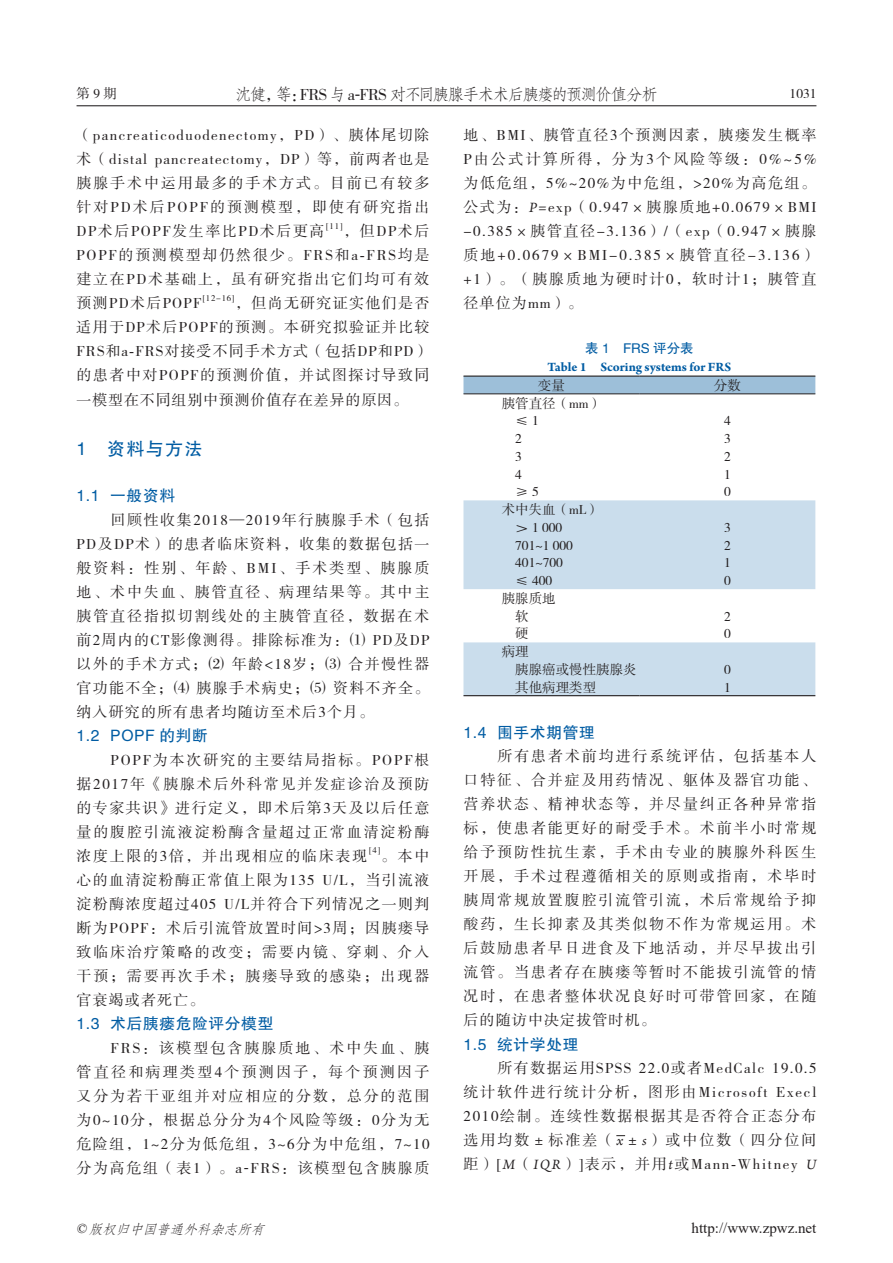
<style>
.page{position:relative;width:893px;height:1263px;background:#fff}
.page>*{position:absolute;margin:0;border:0;box-sizing:border-box;transform-origin:0 0}
.t1{font:18px "FZHTK GBK1 0";letter-spacing:.075em;color:#015ca3}
.t2{font:16.5px "FZFSK GBK1 0";letter-spacing:-.095em;color:#231f20}
.t3{font:15.75px "FZHTK GBK1 0";letter-spacing:.04em;color:#015ca3}
.t4{font:15px/24px "FZSSK GBK1 0";letter-spacing:.11em;color:#231f20;text-align:justify}
.t5{font:15px "Times New Roman";color:#231f20}
.t6{font:13.5px/17.7px "FZSSK GBK1 0";color:#231f20}
.t7{font:700 13.5px "Arno Pro";color:#015ca3}
.t8{font:italic 13.5px "FZFSK GBK1 0";color:#231f20}
.t9{font:13.5px "FZHTK GBK1 0";color:#015ca3}
.t10{font:8.7px "FZSSK GBK1 0";color:#231f20}
.s1{font-family:"FZSSK GBK1 0"}
.s2{font-family:"Times New Roman"}
.s3{font-family:"Arno Pro";font-style:italic}
</style>
<div class="page">
<hr style="left:77px;top:105px;width:739px;height:1px;background:#231f20">
<div style="left:463px;top:377px;width:352px;height:17px;background:#9dbfd9"></div>
<svg style="left:463px;top:500px;width:352px;height:195px;fill:#caddec"></svg>
<hr style="left:463px;top:376px;width:176px;height:1px;background:#231f20">
<hr style="left:639px;top:376px;width:176px;height:1px;background:#231f20">
<hr style="left:463px;top:695px;width:176px;height:1px;background:#231f20">
<hr style="left:639px;top:695px;width:176px;height:1px;background:#231f20">
<hr style="left:463px;top:394px;width:176px;height:1px;background:#231f20">
<hr style="left:639px;top:394px;width:176px;height:1px;background:#231f20">
<p class="t6" style="left:77px;top:86px;width:42px">第9期</p>
<p class="t2" style="left:235px;top:85px;width:424px">沈健，等：<span class="s1">FRS</span> 与 <span class="s1">a</span><span class="s2">-</span><span class="s1">FRS</span> 对不同胰腺手术术后胰瘘的预测价值分析</p>
<p class="t6" style="left:790px;top:86px;width:28px">1031</p>
<p class="t4" style="left:77px;top:124px;width:354px">（pancreaticoduodenectomy，PD）、胰体尾切除术（distal pancreatectomy，DP）等，前两者也是胰腺手术中运用最多的手术方式。目前已有较多针对PD术后POPF的预测模型，即使有研究指出DP术后POPF发生率比PD术后更高</p>
<p class="t10" style="left:326px;top:222px;width:18px">[11]</p>
<p class="t4" style="left:77px;top:220px;width:354px;text-indent:267px">，但DP术后POPF的预测模型却仍然很少。FRS和a<span class="s2">-</span>FRS均是建立在PD术基础上，虽有研究指出它们均可有效预测PD术后POPF</p>
<p class="t10" style="left:203px;top:294px;width:33px">[12-16]</p>
<p class="t4" style="left:77px;top:292px;width:354px;text-indent:159px">，但尚无研究证实他们是否适用于DP术后POPF的预测。本研究拟验证并比较FRS和a<span class="s2">-</span>FRS对接受不同手术方式（包括DP和PD）的患者中对POPF的预测价值，并试图探讨导致同一模型在不同组别中预测价值存在差异的原因。</p>
<p class="t1" style="left:77px;top:439px;width:128px">1　资料与方法</p>
<p class="t3" style="left:77px;top:487px;width:100px">1.1 一般资料</p>
<p class="t4" style="left:77px;top:508px;width:355px;text-indent:34px">回顾性收集2018—2019年行胰腺手术（包括PD及DP术）的患者临床资料，收集的数据包括一般资料：性别、年龄、BMI、手术类型、胰腺质地、术中失血、胰管直径、病理结果等。其中主胰管直径指拟切割线处的主胰管直径，数据在术前2周内的CT影像测得。排除标准为：⑴ PD及DP以外的手术方式；⑵ 年龄&lt;18岁；⑶ 合并慢性器官功能不全；⑷ 胰腺手术病史；⑸ 资料不齐全。纳入研究的所有患者均随访至术后3个月。</p>
<p class="t3" style="left:77px;top:727px;width:133px">1.2 POPF 的判断</p>
<p class="t4" style="left:77px;top:748px;width:355px;text-indent:34px">POPF为本次研究的主要结局指标。POPF根据2017年《胰腺术后外科常见并发症诊治及预防的专家共识》进行定义，即术后第3天及以后任意量的腹腔引流液淀粉酶含量超过正常血清淀粉酶浓度上限的3倍，并出现相应的临床表现</p>
<p class="t10" style="left:369px;top:846px;width:13px">[4]</p>
<p class="t4" style="left:77px;top:844px;width:354px;text-indent:305px">。本中心的血清淀粉酶正常值上限为135 U/L，当引流液淀粉酶浓度超过405 U/L并符合下列情况之一则判断为POPF：术后引流管放置时间&gt;3周；因胰瘘导致临床治疗策略的改变；需要内镜、穿刺、介入干预；需要再次手术；胰瘘导致的感染；出现器官衰竭或者死亡。</p>
<p class="t3" style="left:77px;top:1015px;width:198px">1.3 术后胰瘘危险评分模型</p>
<p class="t4" style="left:77px;top:1036px;width:355px;text-indent:34px">FRS：该模型包含胰腺质地、术中失血、胰管直径和病理类型4个预测因子，每个预测因子又分为若干亚组并对应相应的分数，总分的范围为0~10分，根据总分分为4个风险等级：0分为无危险组，1~2分为低危组，3~6分为中危组，7~10分为高危组（表1）。a<span class="s2">-</span>FRS：该模型包含胰腺质</p>
<p class="t4" style="left:463px;top:124px;width:355px">地、BMI、胰管直径3个预测因素，胰瘘发生概率P由公式计算所得，分为3个风险等级：0%~5%为低危组，5%~20%为中危组，&gt;20%为高危组。公式为：<span class="s3">P=</span>exp（0.947×胰腺质地+0.0679×BMI -0.385×胰管直径-3.136）/（exp（0.947×胰腺质地+0.0679×BMI-0.385×胰管直径-3.136）+1）。（胰腺质地为硬时计0，软时计1；胰管直径单位为mm）。</p>
<p class="t9" style="left:585px;top:340px;width:110px">表 1　FRS 评分表</p>
<p class="t7" style="left:548px;top:359px;width:185px">Table 1 Scoring systems for FRS</p>
<p class="t6" style="left:538px;top:377px;width:28px">变量</p>
<p class="t6" style="left:714px;top:377px;width:28px">分数</p>
<p class="t6" style="left:502px;top:395px;width:102px">胰管直径（mm）　≤ 1</p>
<p class="t6" style="left:724px;top:413px;width:8px">4</p>
<p class="t6" style="left:502px;top:430px;width:22px">　2</p>
<p class="t6" style="left:724px;top:430px;width:8px">3</p>
<p class="t6" style="left:502px;top:448px;width:22px">　3</p>
<p class="t6" style="left:724px;top:448px;width:8px">2<br>1</p>
<p class="t6" style="left:502px;top:484px;width:39px">　≥ 5</p>
<p class="t6" style="left:724px;top:484px;width:8px">0</p>
<p class="t6" style="left:502px;top:501px;width:100px">术中失血（mL）　＞ 1 000</p>
<p class="t6" style="left:724px;top:519px;width:8px">3</p>
<p class="t6" style="left:502px;top:537px;width:73px">　701~1 000</p>
<p class="t6" style="left:724px;top:537px;width:8px">2</p>
<p class="t6" style="left:502px;top:555px;width:63px">　401~700</p>
<p class="t6" style="left:724px;top:555px;width:8px">1</p>
<p class="t6" style="left:502px;top:572px;width:52px">　≤ 400</p>
<p class="t6" style="left:724px;top:572px;width:8px">0</p>
<p class="t6" style="left:502px;top:590px;width:55px">胰腺质地　软</p>
<p class="t6" style="left:724px;top:608px;width:8px">2</p>
<p class="t6" style="left:502px;top:626px;width:28px">　硬</p>
<p class="t6" style="left:724px;top:626px;width:8px">0</p>
<p class="t6" style="left:502px;top:643px;width:136px">病理<br>　胰腺癌或慢性胰腺炎</p>
<p class="t6" style="left:724px;top:661px;width:8px">0</p>
<p class="t6" style="left:502px;top:679px;width:96px">　其他病理类型</p>
<p class="t6" style="left:724px;top:679px;width:8px">1</p>
<p class="t3" style="left:463px;top:724px;width:133px">1.4 围手术期管理</p>
<p class="t4" style="left:463px;top:745px;width:354px;text-indent:34px">所有患者术前均进行系统评估，包括基本人口特征、合并症及用药情况、躯体及器官功能、营养状态、精神状态等，并尽量纠正各种异常指标，使患者能更好的耐受手术。术前半小时常规给予预防性抗生素，手术由专业的胰腺外科医生开展，手术过程遵循相关的原则或指南，术毕时胰周常规放置腹腔引流管引流，术后常规给予抑酸药，生长抑素及其类似物不作为常规运用。术后鼓励患者早日进食及下地活动，并尽早拔出引流管。当患者存在胰瘘等暂时不能拔引流管的情况时，在患者整体状况良好时可带管回家，在随后的随访中决定拔管时机。</p>
<p class="t3" style="left:463px;top:1036px;width:116px">1.5 统计学处理</p>
<p class="t4" style="left:463px;top:1057px;width:355px;text-indent:34px">所有数据运用SPSS 22.0或者MedCalc 19.0.5统计软件进行统计分析，图形由Microsoft Execl 2010绘制。连续性数据根据其是否符合正态分布选用均数±标准差（<span class="s3">x</span>±<span class="s3">s</span>）或中位数（四分位间距）[<span class="s3">M</span>（<span class="s3">IQR</span>）]表示，并用<span class="s3">t</span>或Mann<span class="s2">-</span>Whitney <span class="s3">U</span></p>
<p class="t8" style="left:76px;top:1221px;width:194px"><span class="s2">©</span> 版权归中国普通外科杂志所有</p>
<p class="t5" style="left:692px;top:1217px;width:126px">http://www.zpwz.net</p>
</div>
